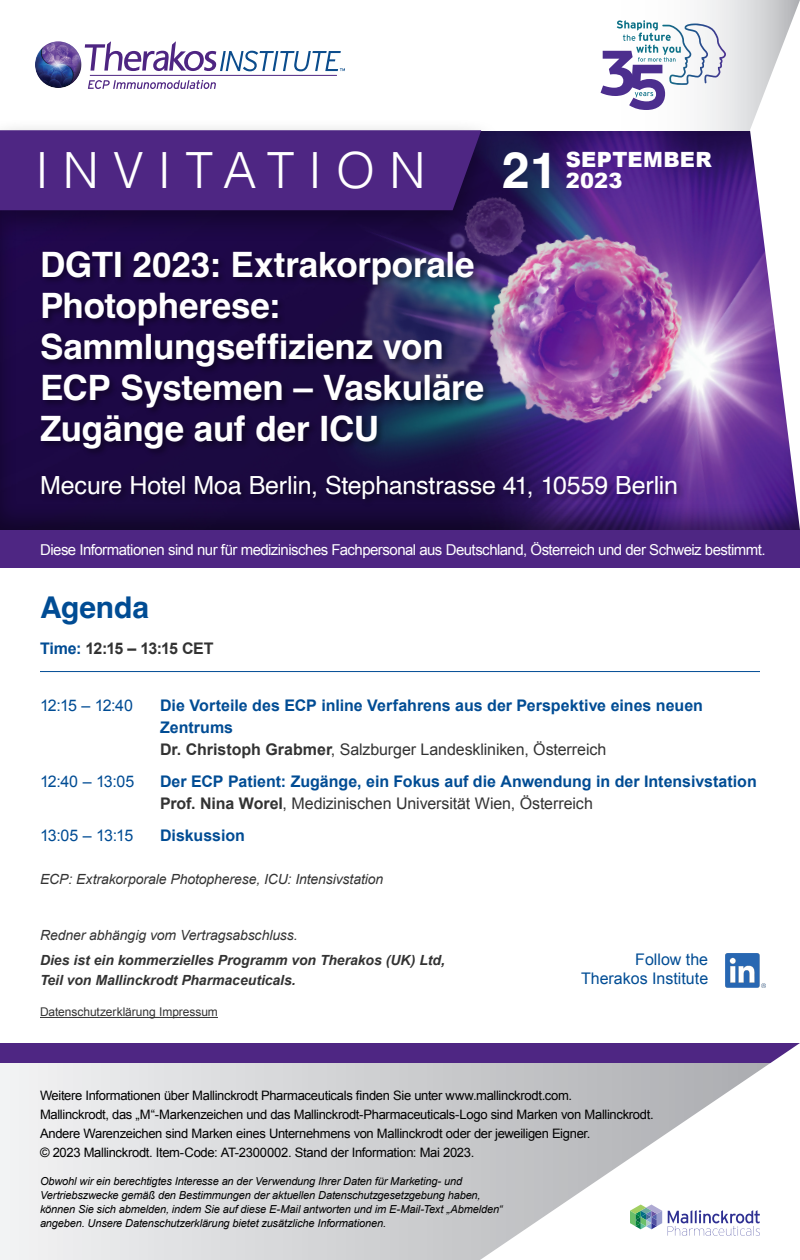
<style>
.page{position:relative;width:800px;height:1260px;background:#fff}
.page>*{position:absolute;margin:0;border:0;box-sizing:border-box;transform-origin:0 0}
.t1{font:300 50px "Helvetica";letter-spacing:.275em;color:#fff}
.t2{font:700 50px "Helvetica";color:#fff}
.t3{font:700 35px/41px "Helvetica";letter-spacing:-.01em;color:#fff}
.t4{font:700 30px "Helvetica";letter-spacing:-.005em;color:#004c94}
.t5{font:25px "Helvetica";letter-spacing:-.01em;color:#fff}
.t6{font:900 21px "Arial";letter-spacing:.015em;color:#fff}
.t7{font:700 16px/22px "Arial";color:#004c94}
.t8{font:16px/19.2px "Arial";color:#004c94;text-align:right}
.t9{font:700 16px "Arial";letter-spacing:-.02em;color:#333}
.t10{font:15px "Arial";letter-spacing:-.035em;color:#fff}
.t11{font:italic 14px "Arial";letter-spacing:-.005em;color:#333}
.t12{font:italic 700 14px/20px "Arial";letter-spacing:-.005em;color:#333}
.t13{font:13px/19px "Arial";letter-spacing:-.025em;color:#000}
.t14{font:12px "Arial";letter-spacing:-.005em;color:#333}
.t15{font:italic 11px/14px "Arial";letter-spacing:-.015em;color:#000}
.s1{color:#004c94}
.s2{color:#333}
.s3{font-weight:400;color:#333}
</style>
<div class="page">
<hr style="left:40px;top:671px;width:720px;height:1px;background:#004c94">
<hr style="left:40px;top:1017px;width:178px;height:1px;background:#333">
<svg style="left:0;top:1063px;width:480px;height:197px;background:#dbdcde"></svg>
<div style="left:0;top:1043px;width:800px;height:20px;background:#4e2683"></div>
<svg style="left:480px;top:1043px;width:320px;height:217px"></svg>
<svg style="left:630px;top:1205px;width:32px;height:24px"></svg>
<svg style="left:668px;top:1210px;width:92px;height:26px"></svg>
<img style="left:726px;top:953px;width:40px;height:34px">
<div style="left:0;top:128px;width:800px;height:402px;background:#000;opacity:.4"></div>
<svg style="left:35px;top:0;width:715px;height:130px"></svg>
<svg style="left:750px;top:0;width:50px;height:530px"></svg>
<img style="left:35px;top:41px;width:46px;height:47px;border-radius:23px">
<hr style="left:90px;top:75px;width:247px;height:1px;background:#4e2582">
<svg style="left:88px;top:80px;width:128px;height:9px"></svg>
<svg style="left:85px;top:41px;width:260px;height:30px"></svg>
<div style="left:39px;top:249px;width:646px;height:258px;background:#000;opacity:.4"></div>
<svg style="left:601px;top:20px;width:106px;height:90px"></svg>
<div style="left:0;top:118px;width:501px;height:125px;background:#000;opacity:.4"></div>
<div style="left:0;top:130px;width:481px;height:80px;background:#4e2683"></div>
<div style="left:0;top:530px;width:800px;height:38px;background:#4e2683"></div>
<h1 class="t1" style="left:35px;top:128px;width:392px">INVITATION</h1>
<h3 class="t6" style="left:566px;top:144px;width:147px">SEPTEMBER</h3>
<h1 class="t2" style="left:502px;top:140px;width:57px">21</h1>
<h3 class="t6" style="left:566px;top:165px;width:58px">2023</h3>
<h2 class="t3" style="left:40px;top:248px;width:446px">DGTI 2023: Extrakorporale<br>Photopherese:<br>Sammlungseffizienz von<br>ECP Systemen – Vaskuläre<br>Zugänge auf der ICU</h2>
<h3 class="t5" style="left:40px;top:466px;width:640px">Mecure Hotel Moa Berlin, Stephanstrasse 41, 10559 Berlin</h3>
<p class="t10" style="left:40px;top:540px;width:727px">Diese Informationen sind nur für medizinisches Fachpersonal aus Deutschland, Österreich und der Schweiz bestimmt.</p>
<h3 class="t4" style="left:40px;top:589px;width:111px">Agenda</h3>
<p class="t9" style="left:40px;top:637px;width:175px"><span class="s1">Time:</span> 12:15 – 13:15 CET</p>
<p class="t8" style="left:40px;top:695px;width:95px">12:15 – 12:40</p>
<p class="t7" style="left:160px;top:694px;width:545px">Die Vorteile des ECP inline Verfahrens aus der Perspektive eines neuen<br>Zentrums<br><span class="s2">Dr. Christoph Grabmer</span><span class="s3">, Salzburger Landeskliniken, Österreich</span></p>
<p class="t8" style="left:40px;top:771px;width:96px">12:40 – 13:05</p>
<p class="t7" style="left:160px;top:770px;width:598px">Der ECP Patient: Zugänge, ein Fokus auf die Anwendung in der Intensivstation<br><span class="s2">Prof. Nina Worel</span><span class="s3">, Medizinischen Universität Wien, Österreich</span></p>
<p class="t8" style="left:40px;top:825px;width:95px">13:05 – 13:15</p>
<p class="t7" style="left:160px;top:824px;width:86px">Diskussion</p>
<p class="t11" style="left:40px;top:870px;width:345px">ECP: Extrakorporale Photopherese, ICU: Intensivstation</p>
<p class="t11" style="left:40px;top:926px;width:259px">Redner abhängig vom Vertragsabschluss.</p>
<p class="t12" style="left:40px;top:951px;width:406px">Dies ist ein kommerzielles Programm von Therakos (UK) Ltd,<br>Teil von Mallinckrodt Pharmaceuticals.</p>
<p class="t14" style="left:40px;top:1004px;width:179px">Datenschutzerklärung Impressum</p>
<p class="t8" style="left:581px;top:950px;width:129px">Follow the<br>Therakos Institute</p>
<p class="t13" style="left:40px;top:1087px;width:615px">Weitere Informationen über Mallinckrodt Pharmaceuticals finden Sie unter www.mallinckrodt.com.<br>Mallinckrodt, das „M“-Markenzeichen und das Mallinckrodt-Pharmaceuticals-Logo sind Marken von Mallinckrodt.<br>Andere Warenzeichen sind Marken eines Unternehmens von Mallinckrodt oder der jeweiligen Eigner.<br>© 2023 Mallinckrodt. Item-Code: AT-2300002. Stand der Information: Mai 2023.</p>
<p class="t15" style="left:40px;top:1174px;width:464px">Obwohl wir ein berechtigtes Interesse an der Verwendung Ihrer Daten für Marketing- und Vertriebszwecke gemäß den Bestimmungen der aktuellen Datenschutzgesetzgebung haben, können Sie sich abmelden, indem Sie auf diese E-Mail antworten und im E-Mail-Text „Abmelden“ angeben. Unsere Datenschutzerklärung bietet zusätzliche Informationen.</p>
</div>
